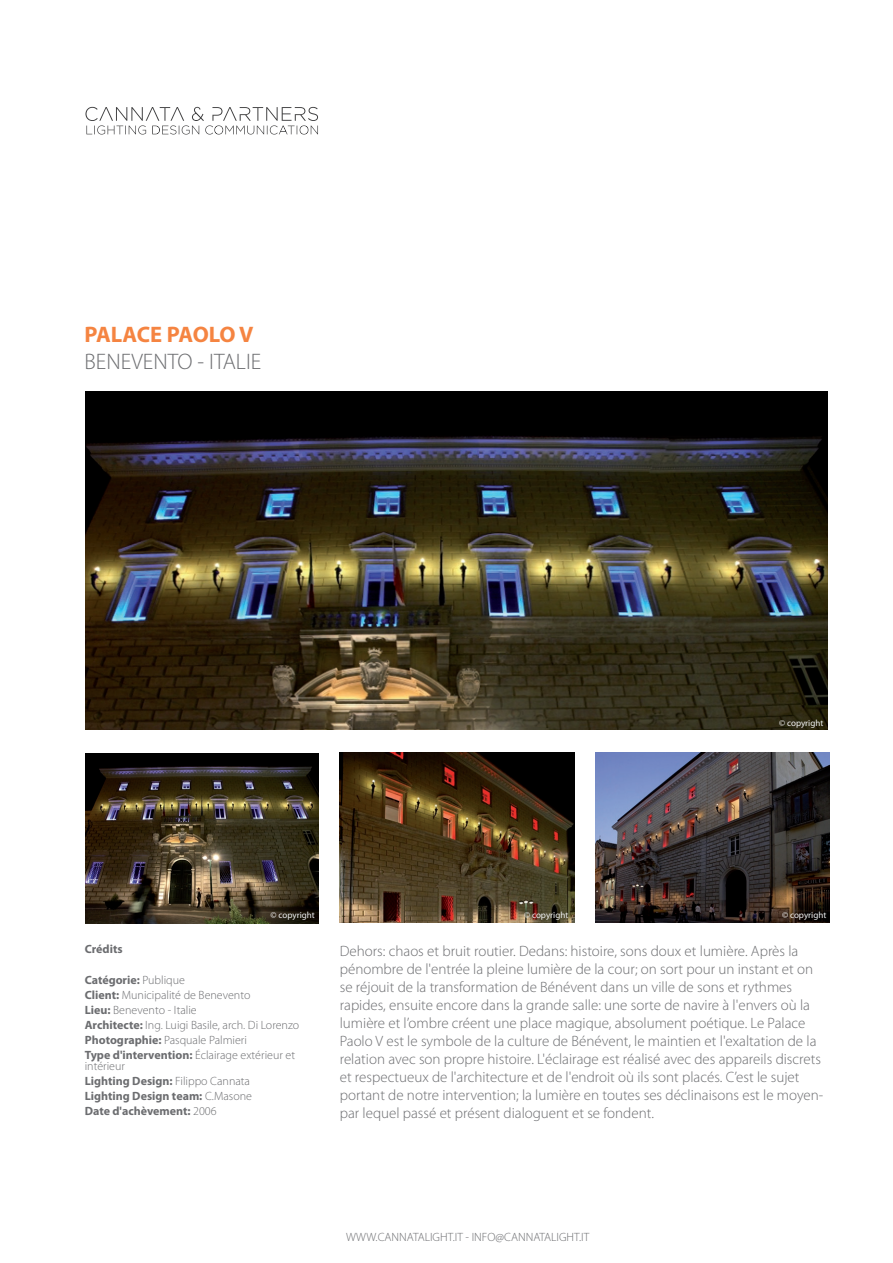
<style>
.page{position:relative;width:893px;height:1263px;background:#fff}
.page>*{position:absolute;margin:0;border:0;box-sizing:border-box;transform-origin:0 0}
.t1{font:300 22.5px "Myriad Pro";color:#6c6d70}
.t2{font:700 22.5px "Myriad Pro";letter-spacing:-.025em;color:#f58441}
.t3{font:300 15px/18px "Myriad Pro";color:#6c6d70}
.t4{font:300 12px/15px "Myriad Pro";color:#6c6d70}
.t5{font:700 12px/15px "Myriad Pro";color:#6c6d70}
.t6{font:9px "Myriad Pro";color:#f2f3f4}
.s1{font-weight:700}
.s2{font-weight:300}
</style>
<div class="page">
<svg style="left:85px;top:107px;width:233px;height:28px"></svg>
<img style="left:340px;top:752px;width:234px;height:171px">
<img style="left:85px;top:391px;width:743px;height:338px">
<img style="left:85px;top:754px;width:233px;height:169px">
<img style="left:595px;top:753px;width:234px;height:169px">
<h1 class="t2" style="left:85px;top:319px;width:171px">PALACE PAOLO V</h1>
<h1 class="t1" style="left:85px;top:349px;width:178px">BENEVENTO - ITALIE</h1>
<p class="t6" style="left:779px;top:717px;width:46px">© copyright</p>
<p class="t6" style="left:271px;top:909px;width:46px">© copyright</p>
<p class="t6" style="left:782px;top:909px;width:46px">© copyright</p>
<p class="t6" style="left:524px;top:909px;width:46px">© copyright</p>
<p class="t5" style="left:85px;top:941px;width:39px">Crédits</p>
<p class="t4" style="left:85px;top:973px;width:216px"><span class="s1">Catégorie:</span> Publique<br><span class="s1">Client:</span> Municipalité de Benevento<br><span class="s1">Lieu:</span> Benevento - Italie<br><span class="s1">Architecte:</span> Ing. Luigi Basile, arch. Di Lorenzo <span class="s1">Photographie:</span> Pasquale Palmieri<br><span class="s1">Type d'intervention:</span> Éclairage extérieur et</p>
<p class="t5" style="left:85px;top:1058px;width:169px"><span class="s2">intérieur<br></span>Lighting Design: <span class="s2">Filippo Cannata<br></span>Lighting Design team: <span class="s2">C.Masone<br></span>Date d'achèvement: <span class="s2">2006</span></p>
<p class="t3" style="left:340px;top:942px;width:485px">Dehors: chaos et bruit routier. Dedans: histoire, sons doux et lumière. Après la pénombre de l'entrée la pleine lumière de la cour; on sort pour un instant et on se réjouit de la transformation de Bénévent dans un ville de sons et rythmes rapides, ensuite encore dans la grande salle: une sorte de navire à l'envers où la lumière et l’ombre créent une place magique, absolument poétique. Le Palace Paolo V est le symbole de la culture de Bénévent, le maintien et l'exaltation de la relation avec son propre histoire. L'éclairage est réalisé avec des appareils discrets et respectueux de l'architecture et de l'endroit où ils sont placés. C’est le sujet portant de notre intervention; la lumière en toutes ses déclinaisons est le moyen&shy;par lequel passé et présent dialoguent et se fondent.</p>
<p class="t4" style="left:346px;top:1229px;width:245px">WWW.CANNATALIGHT.IT - INFO@CANNATALIGHT.IT</p>
</div>
